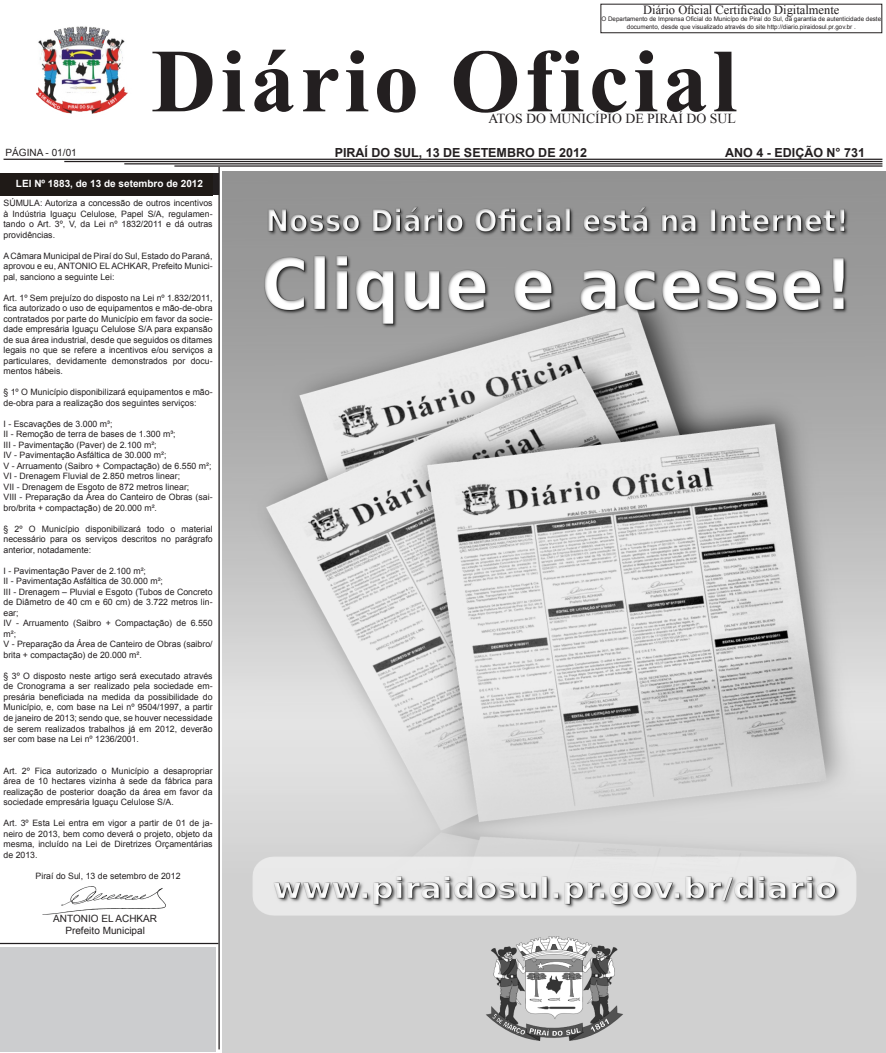
<style>
.page{position:relative;width:886px;height:1053px;background:#fff}
.page>*{position:absolute;margin:0;border:0;box-sizing:border-box;transform-origin:0 0}
.t1{font:700 90px "Times New Roman";letter-spacing:.05em;color:#231f20}
.t2{font:13.75px "Times New Roman";color:#231f20}
.t3{font:700 12.5px "Arial";color:#231f20}
.t4{font:12.5px "Times New Roman";color:#231f20}
.t5{font:10px "Arial";color:#231f20}
.t6{font:700 10px "Arial";color:#fff}
.t7{font:8.75px/10.5px "Arial";color:#231f20;text-align:justify}
.t8{font:6.25px/7.5px "Arial";color:#231f20;text-align:center}
</style>
<div class="page">
<div style="left:600px;top:4px;width:282px;height:29px;border:1px solid #231f20"></div>
<img style="left:36px;top:26px;width:92px;height:88px">
<hr style="left:4px;top:159px;width:878px;height:1px;background:#231f20">
<hr style="left:64px;top:161px;width:818px;height:1px;background:#231f20">
<hr style="left:124px;top:163px;width:758px;height:1px;background:#231f20">
<hr style="left:174px;top:165px;width:708px;height:2px;background:#231f20">
<div style="left:0;top:174px;width:218px;height:21px;background:#1f1a17"></div>
<hr style="left:218px;top:167px;width:2px;height:882px;background:#231f20">
<img style="left:58px;top:886px;width:107px;height:27px">
<img style="left:222px;top:171px;width:664px;height:881px">
<hr style="left:0;top:942px;width:218px;height:2px;background:#231f20">
<div style="left:1px;top:947px;width:215px;height:105px;background:#cccdcf"></div>
<p class="t4" style="left:643px;top:1px;width:198px">Diário Oficial Certificado Digitalmente</p>
<p class="t8" style="left:601px;top:16px;width:281px">O Departamento de Imprensa Oficial do Municípo de Piraí do Sul, da garantia de autenticidade deste documento, desde que visualizado através do site http://diario.piraidosul.pr.gov.br .</p>
<p class="t1" style="left:151px;top:19px;width:587px">Diário Oficial</p>
<p class="t2" style="left:488px;top:109px;width:249px">ATOS DO MUNICÍPIO DE PIRAÍ DO SUL</p>
<p class="t5" style="left:6px;top:146px;width:73px">PÁGINA - 01/01</p>
<p class="t3" style="left:335px;top:144px;width:254px">PIRAÍ DO SUL, 13 DE SETEMBRO DE 2012</p>
<p class="t3" style="left:725px;top:144px;width:141px">ANO 4 - EDIÇÃO N° 731</p>
<p class="t6" style="left:16px;top:177px;width:189px">LEI Nº 1883, de 13 de setembro de 2012</p>
<p class="t7" style="left:4px;top:198px;width:211px">SÚMULA: Autoriza a concessão de outros incentivos à Indústria Iguaçu Celulose, Papel S/A, regulamen&shy;tando o Art. 3º, V, da Lei nº 1832/2011 e dá outras providências.</p>
<p class="t7" style="left:4px;top:250px;width:211px">A Câmara Municipal de Piraí do Sul, Estado do Paraná, aprovou e eu, ANTONIO EL ACHKAR, Prefeito Munici&shy;pal, sanciono a seguinte Lei:</p>
<p class="t7" style="left:4px;top:292px;width:211px">Art. 1º Sem prejuízo do disposto na Lei nº 1.832/2011, fica autorizado o uso de equipamentos e mão-de-obra contratados por parte do Município em favor da socie&shy;dade empresária Iguaçu Celulose S/A para expansão de sua área industrial, desde que seguidos os ditames legais no que se refere a incentivos e/ou serviços a particulares, devidamente demonstrados por docu&shy;mentos hábeis.</p>
<p class="t7" style="left:4px;top:387px;width:211px">§ 1º O Município disponibilizará equipamentos e mão&shy;de-obra para a realização dos seguintes serviços:</p>
<p class="t7" style="left:4px;top:418px;width:110px">I - Escavações de 3.000 m³;</p>
<p class="t7" style="left:4px;top:429px;width:174px">II - Remoção de terra de bases de 1.300 m³;</p>
<p class="t7" style="left:4px;top:439px;width:155px">III - Pavimentação (Paver) de 2.100 m²;</p>
<p class="t7" style="left:4px;top:450px;width:164px">IV - Pavimentação Asfáltica de 30.000 m²;</p>
<p class="t7" style="left:4px;top:460px;width:209px">V - Arruamento (Saibro + Compactação) de 6.550 m²;</p>
<p class="t7" style="left:4px;top:471px;width:178px">VI - Drenagem Fluvial de 2.850 metros linear;</p>
<p class="t7" style="left:4px;top:481px;width:187px">VII - Drenagem de Esgoto de 872 metros linear;</p>
<p class="t7" style="left:4px;top:492px;width:211px">VIII - Preparação da Área do Canteiro de Obras (sai&shy;bro/brita + compactação) de 20.000 m².</p>
<p class="t7" style="left:4px;top:523px;width:211px">§ 2º O Município disponibilizará todo o material necessário para os serviços descritos no parágrafo anterior, notadamente:</p>
<p class="t7" style="left:4px;top:565px;width:144px">I - Pavimentação Paver de 2.100 m²;</p>
<p class="t7" style="left:4px;top:576px;width:161px">II - Pavimentação Asfáltica de 30.000 m²;</p>
<p class="t7" style="left:4px;top:586px;width:211px">III - Drenagem – Pluvial e Esgoto (Tubos de Concreto de Diâmetro de 40 cm e 60 cm) de 3.722 metros lin&shy;ear;</p>
<p class="t7" style="left:4px;top:618px;width:211px">IV - Arruamento (Saibro + Compactação) de 6.550 m²;</p>
<p class="t7" style="left:4px;top:639px;width:211px">V - Preparação da Área de Canteiro de Obras (saibro/ brita + compactação) de 20.000 m².</p>
<p class="t7" style="left:4px;top:670px;width:211px">§ 3º O disposto neste artigo será executado através de Cronograma a ser realizado pela sociedade em&shy;presária beneficiada na medida da possibilidade do Município, e, com base na Lei nº 9504/1997, a partir de janeiro de 2013; sendo que, se houver necessidade de serem realizados trabalhos já em 2012, deverão ser com base na Lei nº 1236/2001.</p>
<p class="t7" style="left:4px;top:765px;width:211px">Art. 2º Fica autorizado o Município a desapropriar área de 10 hectares vizinha à sede da fábrica para realização de posterior doação da área em favor da sociedade empresária Iguaçu Celulose S/A.</p>
<p class="t7" style="left:4px;top:817px;width:211px">Art. 3º Esta Lei entra em vigor a partir de 01 de ja&shy;neiro de 2013, bem como deverá o projeto, objeto da mesma, incluído na Lei de Diretrizes Orçamentárias de 2013.</p>
<p class="t7" style="left:36px;top:870px;width:146px">Piraí do Sul, 13 de setembro de 2012</p>
<p class="t5" style="left:53px;top:911px;width:105px">ANTONIO EL ACHKAR</p>
<p class="t5" style="left:65px;top:923px;width:81px">Prefeito Municipal</p>
</div>
